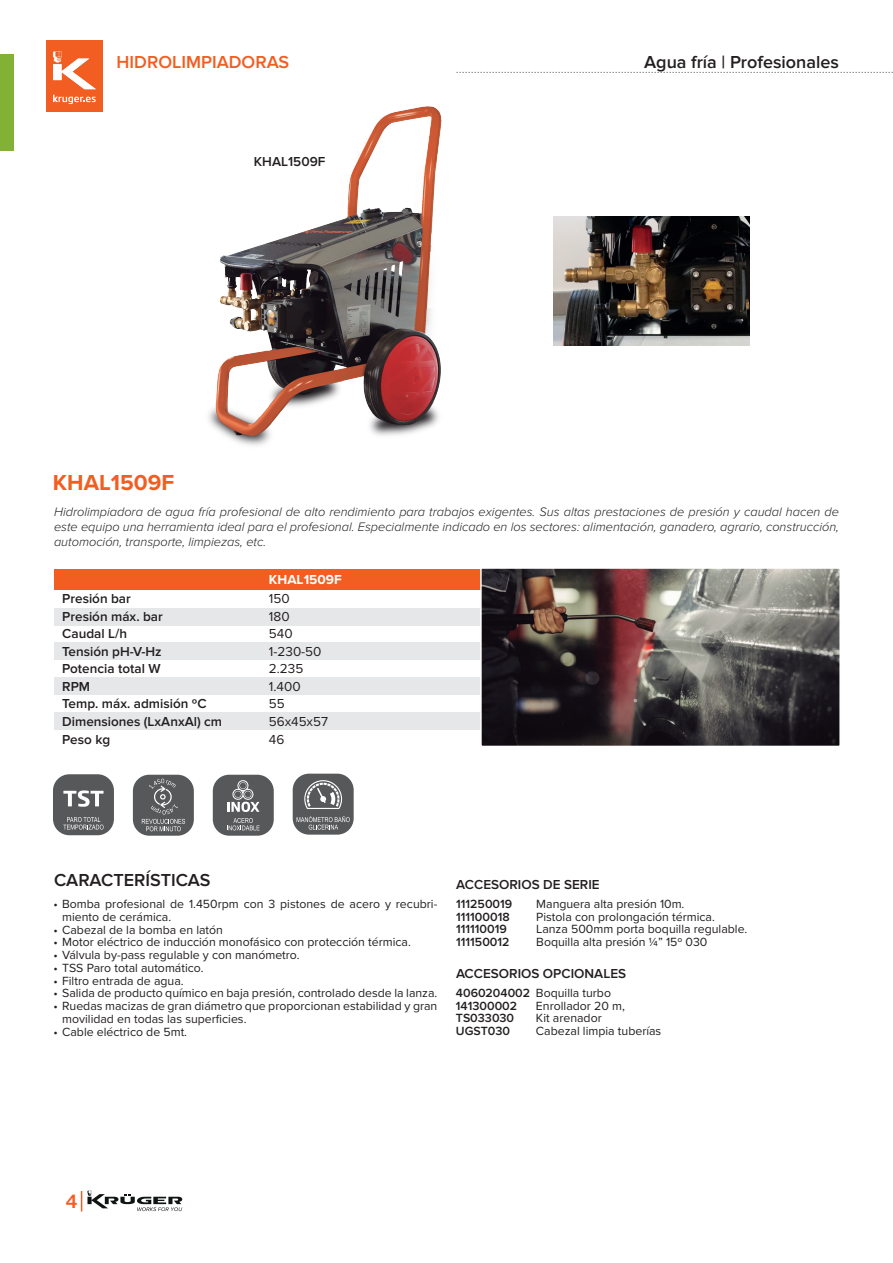
<style>
.page{position:relative;width:893px;height:1263px;background:#fff}
.page>*{position:absolute;margin:0;border:0;box-sizing:border-box;transform-origin:0 0}
.t1{font:700 22.5px "Proxima Nova";color:#f25e21}
.t2{font:600 18px "Proxima Nova";color:#231f20}
.t3{font:600 18px "Proxima Nova";color:#f25e21}
.t4{font:500 18px "Soho Gothic Pro";color:#f25e21}
.t5{font:600 13.5px/17.5px "Proxima Nova";color:#231f20}
.t6{font:13.5px/17.5px "Proxima Nova";color:#231f20}
.t7{font:700 13.5px "Proxima Nova";color:#fff}
.t8{font:italic 300 12.75px/15px "Proxima Nova";color:#231f20;text-align:justify}
.t9{font:12.3px/12.8px "Proxima Nova";color:#231f20}
.t10{font:600 12.3px/12.8px "Proxima Nova";color:#231f20}
</style>
<div class="page">
<div style="left:46px;top:40px;width:57px;height:71px;background:#f25e21"></div>
<svg style="left:53px;top:95px;width:43px;height:9px"></svg>
<svg style="left:53px;top:51px;width:43px;height:38px"></svg>
<svg style="left:456px;top:72px;width:437px;height:1px"></svg>
<svg style="left:81px;top:1190px;width:102px;height:21px"></svg>
<div style="left:0;top:54px;width:13px;height:96px;background:#81b236"></div>
<img style="left:208px;top:106px;width:234px;height:340px">
<div style="left:54px;top:569px;width:785px;height:22px;background:#f25e21"></div>
<div style="left:54px;top:608px;width:785px;height:17px;background:#e6e7e9"></div>
<div style="left:54px;top:678px;width:785px;height:17px;background:#e6e7e9"></div>
<div style="left:54px;top:643px;width:785px;height:17px;background:#e6e7e9"></div>
<div style="left:54px;top:712px;width:785px;height:18px;background:#e6e7e9"></div>
<svg style="left:479px;top:568px;width:361px;height:178px;background:#594f4d"></svg>
<div style="left:53px;top:774px;width:61px;height:61px;background:#57585a;border-radius:16px"></div>
<svg style="left:63px;top:817px;width:41px;height:12px"></svg>
<svg style="left:63px;top:790px;width:41px;height:17px"></svg>
<div style="left:133px;top:775px;width:61px;height:61px;background:#57585a;border-radius:16px"></div>
<svg style="left:142px;top:779px;width:43px;height:52px"></svg>
<div style="left:213px;top:775px;width:61px;height:61px;background:#57585a;border-radius:16px"></div>
<svg style="left:227px;top:818px;width:33px;height:12px"></svg>
<svg style="left:227px;top:780px;width:32px;height:32px"></svg>
<div style="left:293px;top:774px;width:61px;height:61px;background:#57585a;border-radius:16px"></div>
<svg style="left:304px;top:780px;width:38px;height:29px"></svg>
<svg style="left:297px;top:816px;width:53px;height:14px"></svg>
<img style="left:553px;top:216px;width:197px;height:130px">
<h2 class="t3" style="left:117px;top:52px;width:174px">HIDROLIMPIADORAS</h2>
<p class="t5" style="left:254px;top:153px;width:73px">KHAL1509F</p>
<h2 class="t2" style="left:644px;top:52px;width:196px">Agua fría | Profesionales</h2>
<h1 class="t1" style="left:53px;top:466px;width:123px">KHAL1509F</h1>
<p class="t8" style="left:54px;top:505px;width:787px">Hidrolimpiadora de agua fría profesional de alto rendimiento para trabajos exigentes. Sus altas prestaciones de presión y caudal hacen de este equipo una herramienta ideal para el profesional. Especialmente indicado en los sectores: alimentación, ganadero, agrario, construcción, automoción, transporte, limpiezas, etc.</p>
<p class="t7" style="left:269px;top:570px;width:74px">KHAL1509F</p>
<p class="t5" style="left:62px;top:590px;width:161px">Presión bar<br>Presión máx. bar<br>Caudal L/h<br>Tensión pH-V-Hz<br>Potencia total W<br>RPM<br>Temp. máx. admisión ºC<br>Dimensiones (LxAnxAl) cm<br>Peso kg</p>
<p class="t6" style="left:269px;top:589px;width:61px">150<br>180<br>540<br>1-230-50<br>2.235<br>1.400<br>55<br>56x45x57<br>46</p>
<h2 class="t2" style="left:54px;top:869px;width:158px">CARACTERÍSTICAS</h2>
<p class="t9" style="left:62px;top:897px;width:377px;text-indent:-9px">• Bomba profesional de 1.450rpm con 3 pistones de acero y recubri&shy;miento de cerámica.</p>
<p class="t9" style="left:54px;top:922px;width:171px">• Cabezal de la bomba en latón</p>
<p class="t9" style="left:54px;top:935px;width:359px">• Motor eléctrico de inducción monofásico con protección térmica.</p>
<p class="t9" style="left:54px;top:948px;width:248px">• Válvula by-pass regulable y con manómetro.</p>
<p class="t9" style="left:54px;top:961px;width:152px">• TSS Paro total automático.</p>
<p class="t9" style="left:54px;top:973px;width:132px">• Filtro entrada de agua.</p>
<p class="t9" style="left:54px;top:986px;width:385px">• Salida de producto químico en baja presión, controlado desde la lanza.</p>
<p class="t9" style="left:62px;top:999px;width:377px;text-indent:-8px">• Ruedas macizas de gran diámetro que proporcionan estabilidad y gran movilidad en todas las superficies.</p>
<p class="t9" style="left:54px;top:1024px;width:135px">• Cable eléctrico de 5mt.</p>
<p class="t5" style="left:456px;top:876px;width:145px">ACCESORIOS DE SERIE</p>
<p class="t10" style="left:456px;top:897px;width:57px">111250019<br>111100018<br>111110019<br>111150012</p>
<p class="t9" style="left:536px;top:897px;width:213px">Manguera alta presión 10m.<br>Pistola con prolongación térmica.<br>Lanza 500mm porta boquilla regulable.<br>Boquilla alta presión ¼” 15º 030</p>
<p class="t5" style="left:456px;top:965px;width:172px">ACCESORIOS OPCIONALES</p>
<p class="t10" style="left:456px;top:986px;width:76px">4060204002<br>141300002<br>TS033030<br>UGST030</p>
<p class="t9" style="left:536px;top:986px;width:127px">Boquilla turbo<br>Enrollador 20 m,<br>Kit arenador<br>Cabezal limpia tuberías</p>
<h2 class="t4" style="left:66px;top:1187px;width:14px">4</h2>
</div>
